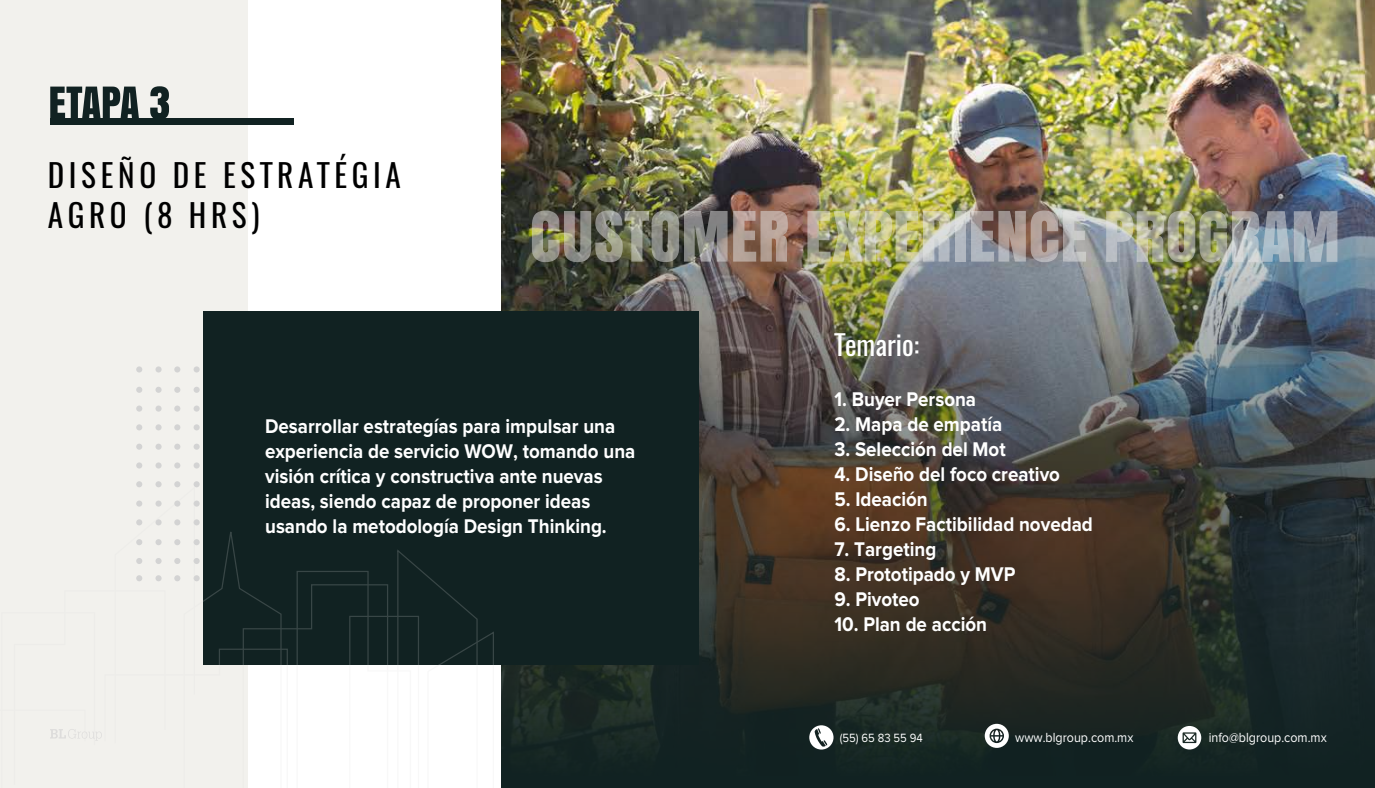
<style>
.page{position:relative;width:1375px;height:788px;background:#fff}
.page>*{position:absolute;margin:0;border:0;box-sizing:border-box;transform-origin:0 0}
.t1{font:31.25px/40px "Oswald";letter-spacing:.15em;color:#000}
.t2{font:27.5px "Oswald";color:#fff}
.t3{font:700 20.5px/25px "Proxima Nova";color:#fff;scale:.91 1}
.t4{font:13.62px "Proxima Nova";color:#fff;scale:.91 1}
.t5{font:12.38px "Proxima Nova";color:#fff;scale:.91 1}
</style>
<div class="page">
<img style="left:502px;top:0;width:873px;height:118px">
<img style="left:502px;top:118px;width:873px;height:670px">
<img style="left:532px;top:210px;width:256px;height:52px">
<img style="left:807px;top:211px;width:143px;height:50px">
<svg style="left:955px;top:211px;width:10px;height:50px"></svg>
<svg style="left:971px;top:210px;width:115px;height:52px;background:#a29895"></svg>
<img style="left:1106px;top:211px;width:231px;height:51px">
<svg style="left:1178px;top:726px;width:23px;height:23px"></svg>
<svg style="left:809px;top:725px;width:25px;height:24px"></svg>
<svg style="left:985px;top:723px;width:24px;height:24px"></svg>
<div style="left:0;top:0;width:248px;height:788px;background:#f2f1ed"></div>
<svg style="left:194px;top:462px;width:6px;height:6px"></svg>
<svg style="left:174px;top:462px;width:6px;height:6px"></svg>
<svg style="left:156px;top:462px;width:6px;height:6px"></svg>
<svg style="left:136px;top:462px;width:6px;height:6px"></svg>
<svg style="left:194px;top:443px;width:6px;height:6px"></svg>
<svg style="left:174px;top:443px;width:6px;height:6px"></svg>
<svg style="left:156px;top:443px;width:6px;height:6px"></svg>
<svg style="left:136px;top:443px;width:6px;height:6px"></svg>
<svg style="left:194px;top:424px;width:6px;height:6px"></svg>
<svg style="left:174px;top:424px;width:6px;height:6px"></svg>
<svg style="left:156px;top:424px;width:6px;height:6px"></svg>
<svg style="left:136px;top:424px;width:6px;height:6px"></svg>
<svg style="left:194px;top:405px;width:6px;height:6px"></svg>
<svg style="left:174px;top:405px;width:6px;height:6px"></svg>
<svg style="left:156px;top:405px;width:6px;height:6px"></svg>
<svg style="left:136px;top:405px;width:6px;height:6px"></svg>
<svg style="left:194px;top:387px;width:6px;height:6px"></svg>
<svg style="left:174px;top:387px;width:6px;height:6px"></svg>
<svg style="left:156px;top:387px;width:6px;height:6px"></svg>
<svg style="left:136px;top:387px;width:6px;height:6px"></svg>
<svg style="left:194px;top:366px;width:6px;height:6px"></svg>
<svg style="left:174px;top:366px;width:6px;height:6px"></svg>
<svg style="left:156px;top:366px;width:6px;height:6px"></svg>
<svg style="left:136px;top:366px;width:6px;height:6px"></svg>
<div style="left:203px;top:311px;width:496px;height:353px;background:#122"></div>
<div style="left:50px;top:118px;width:243px;height:6px;background:#122"></div>
<svg style="left:50px;top:481px;width:444px;height:260px"></svg>
<svg style="left:50px;top:87px;width:89px;height:31px"></svg>
<svg style="left:150px;top:86px;width:19px;height:32px"></svg>
<h1 class="t1" style="left:48px;top:155px;width:355px">DISEÑO DE ESTRATÉGIA<br>AGRO (8 HRS)</h1>
<p class="t3" style="left:265px;top:414px;width:408px">Desarrollar estrategías para impulsar una experiencia de servicio WOW, tomando una visión crítica y constructiva ante nuevas ideas, siendo capaz de proponer ideas usando la metodología Design Thinking.</p>
<h2 class="t2" style="left:834px;top:326px;width:86px">Temario:</h2>
<p class="t3" style="left:834px;top:388px;width:157px">1. Buyer Persona</p>
<p class="t3" style="left:834px;top:413px;width:186px">2. Mapa de empatía</p>
<p class="t3" style="left:834px;top:438px;width:190px">3. Selección del Mot</p>
<p class="t3" style="left:834px;top:463px;width:250px">4. Diseño del foco creativo</p>
<p class="t3" style="left:834px;top:488px;width:104px">5. Ideación</p>
<p class="t3" style="left:834px;top:513px;width:286px">6. Lienzo Factibilidad novedad</p>
<p class="t3" style="left:834px;top:538px;width:114px">7. Targeting</p>
<p class="t3" style="left:834px;top:563px;width:201px">8. Prototipado y MVP</p>
<p class="t3" style="left:834px;top:588px;width:95px">9. Pivoteo</p>
<p class="t3" style="left:834px;top:613px;width:169px">10. Plan de acción</p>
<p class="t5" style="left:840px;top:730px;width:93px">(55) 65 83 55 94</p>
<p class="t4" style="left:1015px;top:730px;width:131px">www.blgroup.com.mx</p>
<p class="t4" style="left:1209px;top:729px;width:131px">info@blgroup.com.mx</p>
</div>
